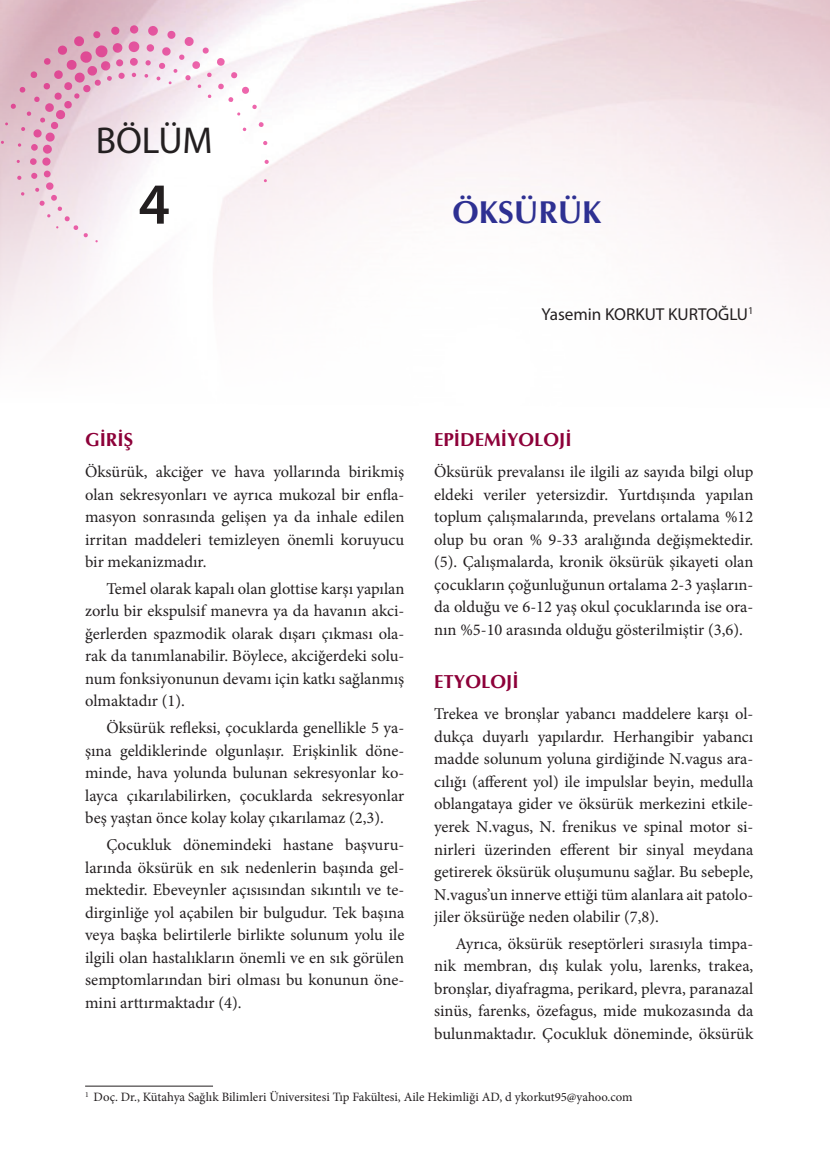
<style>
.page{position:relative;width:830px;height:1170px;background:#fff}
.page>*{position:absolute;margin:0;border:0;box-sizing:border-box;transform-origin:0 0}
.t1{font:600 58.5px "Myriad Pro";color:#231f20}
.t2{font:37.5px "Myriad Pro";color:#231f20}
.t3{font:700 31.5px "Optima";color:#2e3092}
.t4{font:700 18.75px "Optima";color:#8d0039}
.t5{font:17.25px "Myriad Pro";color:#231f20}
.t6{font:16.5px/22.5px "Minion Pro";color:#231f20;text-align:justify}
.t7{font:12.75px "Minion Pro";color:#231f20}
</style>
<div class="page">
<hr style="left:85px;top:1085px;width:128px;height:1px;background:#231f20">
<svg style="left:1px;top:25px;width:267px;height:217px"></svg>
<h2 class="t2" style="left:96px;top:118px;width:118px">BÖLÜM</h2>
<h1 class="t1" style="left:138px;top:167px;width:33px">4</h1>
<h3 class="t3" style="left:452px;top:192px;width:150px">ÖKSÜRÜK</h3>
<p class="t5" style="left:541px;top:303px;width:213px">Yasemin KORKUT KURTOĞLU<sup>1</sup></p>
<p class="t4" style="left:85px;top:427px;width:49px">GIRIŞ</p>
<p class="t6" style="left:85px;top:460px;width:320px">Öksürük, akciğer ve hava yollarında birikmiş olan sekresyonları ve ayrıca mukozal bir enfla&shy;masyon sonrasında gelişen ya da inhale edilen irritan maddeleri temizleyen önemli koruyucu bir mekanizmadır.</p>
<p class="t6" style="left:85px;top:577px;width:320px;text-indent:21px">Temel olarak kapalı olan glottise karşı yapılan zorlu bir ekspulsif manevra ya da havanın akci&shy;ğerlerden spazmodik olarak dışarı çıkması ola&shy;rak da tanımlanabilir. Böylece, akciğerdeki solu&shy;num fonksiyonunun devamı için katkı sağlanmış olmaktadır (1).</p>
<p class="t6" style="left:85px;top:716px;width:320px;text-indent:21px">Öksürük refleksi, çocuklarda genellikle 5 ya&shy;şına geldiklerinde olgunlaşır. Erişkinlik döne&shy;minde, hava yolunda bulunan sekresyonlar ko&shy;layca çıkarılabilirken, çocuklarda sekresyonlar beş yaştan önce kolay kolay çıkarılamaz (2,3).</p>
<p class="t6" style="left:85px;top:833px;width:320px;text-indent:21px">Çocukluk dönemindeki hastane başvuru&shy;larında öksürük en sık nedenlerin başında gel&shy;mektedir. Ebeveynler açısısından sıkıntılı ve te&shy;dirginliğe yol açabilen bir bulgudur. Tek başına veya başka belirtilerle birlikte solunum yolu ile ilgili olan hastalıkların önemli ve en sık görülen semptomlarından biri olması bu konunun öne&shy;mini arttırmaktadır (4).</p>
<p class="t4" style="left:434px;top:427px;width:139px">EPIDEMIYOLOJI</p>
<p class="t6" style="left:434px;top:460px;width:320px">Öksürük prevalansı ile ilgili az sayıda bilgi olup eldeki veriler yetersizdir. Yurtdışında yapılan toplum çalışmalarında, prevelans ortalama %12 olup bu oran % 9-33 aralığında değişmektedir. (5). Çalışmalarda, kronik öksürük şikayeti olan çocukların çoğunluğunun ortalama 2-3 yaşların&shy;da olduğu ve 6-12 yaş okul çocuklarında ise ora&shy;nın %5-10 arasında olduğu gösterilmiştir (3,6).</p>
<p class="t4" style="left:434px;top:670px;width:86px">ETYOLOJI</p>
<p class="t6" style="left:434px;top:703px;width:320px">Trekea ve bronşlar yabancı maddelere karşı ol&shy;dukça duyarlı yapılardır. Herhangibir yabancı madde solunum yoluna girdiğinde N.vagus ara&shy;cılığı (afferent yol) ile impulslar beyin, medulla oblangataya gider ve öksürük merkezini etkile&shy;yerek N.vagus, N. frenikus ve spinal motor si&shy;nirleri üzerinden efferent bir sinyal meydana getirerek öksürük oluşumunu sağlar. Bu sebeple, N.vagus’un innerve ettiği tüm alanlara ait patolo&shy;jiler öksürüğe neden olabilir (7,8).</p>
<p class="t6" style="left:434px;top:932px;width:320px;text-indent:21px">Ayrıca, öksürük reseptörleri sırasıyla timpa&shy;nik membran, dış kulak yolu, larenks, trakea, bronşlar, diyafragma, perikard, plevra, paranazal sinüs, farenks, özefagus, mide mukozasında da bulunmaktadır. Çocukluk döneminde, öksürük</p>
<p class="t7" style="left:85px;top:1088px;width:549px"><sup>1</sup> Doç. Dr., Kütahya Sağlık Bilimleri Üniversitesi Tıp Fakültesi, Aile Hekimliği AD, d ykorkut95@yahoo.com</p>
</div>
